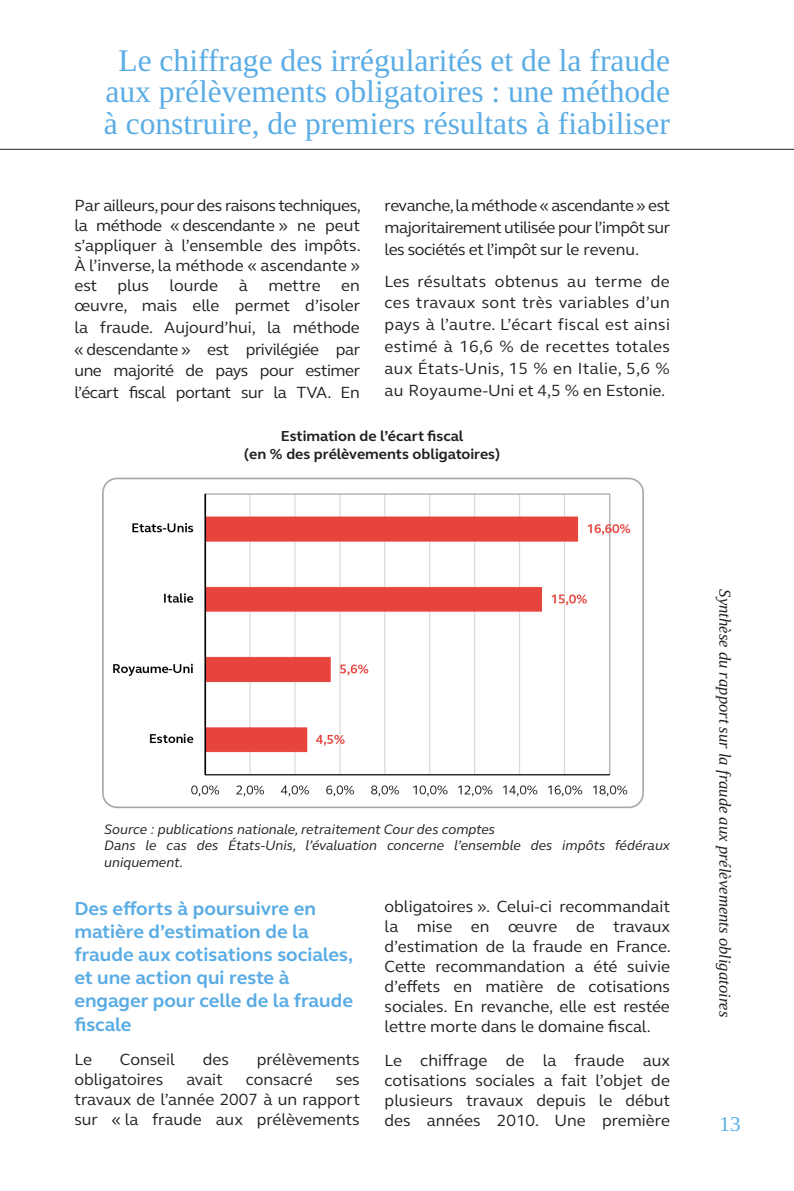
<style>
.page{position:relative;width:794px;height:1191px;background:#fff}
.page>*{position:absolute;margin:0;border:0;box-sizing:border-box;transform-origin:0 0}
.En-Tête_page_Impaire{font:31.5px/31.5px "Liberation Serif";color:#5aace5;text-align:center}
.t1{font:21px "Liberation Serif";color:#5aace5}
.Titre{font:700 19.25px/23.1px "FS Elliot";color:#5aace5}
.Texte{font:16.62px/19.9px "FS Elliot";color:#231f20;text-align:justify}
.t2{font:italic 16.62px "Liberation Serif";color:#231f20}
.Titre_Image_Tableau{font:700 14.88px/17.8px "FS Elliot";color:#231f20;text-align:center}
.Sources__2_colonnes{font:italic 14px/16.8px "FS Elliot";color:#231f20}
</style>
<div class="page">
<hr style="left:0;top:149px;width:794px;height:1px;background:#231f20">
<img style="left:102px;top:477px;width:542px;height:332px">
<p class="En-Tête_page_Impaire" style="left:104px;top:45px;width:567px">Le chiffrage des irrégularités et de la fraude aux prélèvements obligatoires : une méthode à construire, de premiers résultats à fiabiliser</p>
<p class="Texte" style="left:384px;top:194px;width:287px;line-height:21.9px">revanche, la méthode « ascendante » est majoritairement utilisée pour l’impôt sur les sociétés et l’impôt sur le revenu.</p>
<p class="Texte" style="left:384px;top:269px;width:287px;line-height:21.9px">Les résultats obtenus au terme de ces travaux sont très variables d’un pays à l’autre. L’écart fiscal est ainsi estimé à 16,6 % de recettes totales aux États-Unis, 15 % en Italie, 5,6 % au Royaume-Uni et 4,5 % en Estonie.</p>
<p class="Titre_Image_Tableau" style="left:244px;top:427px;width:258px">Estimation de l’écart fiscal<br>(en % des prélèvements obligatoires)</p>
<p class="Texte" style="left:74px;top:195px;width:288px;text-align:left">Par ailleurs, pour des raisons techniques, la méthode « descendante » ne peut s’appliquer à l’ensemble des impôts.<br>À l’inverse, la méthode « ascendante » est plus lourde à mettre en œuvre, mais elle permet d’isoler</p>
<p class="Texte" style="left:74px;top:316px;width:287px;line-height:21.9px">la fraude. Aujourd’hui, la méthode « descendante » est privilégiée par une majorité de pays pour estimer l’écart fiscal portant sur la TVA. En</p>
<p class="Sources__2_colonnes" style="left:104px;top:820px;width:392px">Source : publications nationale, retraitement Cour des comptes</p>
<p class="Sources__2_colonnes" style="left:104px;top:837px;width:567px">Dans le cas des États-Unis, l’évaluation concerne l’ensemble des impôts fédéraux uniquement.</p>
<p class="Titre" style="left:74px;top:896px;width:280px">Des efforts à poursuivre en matière d’estimation de la fraude aux cotisations sociales, et une action qui reste à engager pour celle de la fraude fiscale</p>
<p class="Texte" style="left:74px;top:1049px;width:19px">Le</p>
<p class="Texte" style="left:120px;top:1049px;width:56px">Conseil</p>
<p class="Texte" style="left:203px;top:1049px;width:28px">des</p>
<p class="Texte" style="left:257px;top:1049px;width:105px">prélèvements</p>
<p class="Texte" style="left:74px;top:1069px;width:90px">obligatoires</p>
<p class="Texte" style="left:186px;top:1069px;width:38px">avait</p>
<p class="Texte" style="left:246px;top:1069px;width:68px">consacré</p>
<p class="Texte" style="left:384px;top:896px;width:287px">obligatoires ». Celui-ci recommandait la mise en œuvre de travaux d’estimation de la fraude en France.<br>Cette recommandation a été suivie d’effets en matière de cotisations sociales. En revanche, elle est restée lettre morte dans le domaine fiscal.</p>
<p class="Texte" style="left:384px;top:1050px;width:287px">Le chiffrage de la fraude aux cotisations sociales a fait l’objet de plusieurs travaux depuis le début des années 2010. Une première</p>
<p class="Texte" style="left:74px;top:1069px;width:287px;text-indent:261px">ses travaux de l’année 2007 à un rapport sur « la fraude aux prélèvements</p>
<p class="t2" style="left:736px;top:589px;width:429px;rotate:90deg">Synthèse du rapport sur la fraude aux prélèvements obligatoires</p>
<p class="t1" style="left:719px;top:1110px;width:22px">13</p>
</div>
